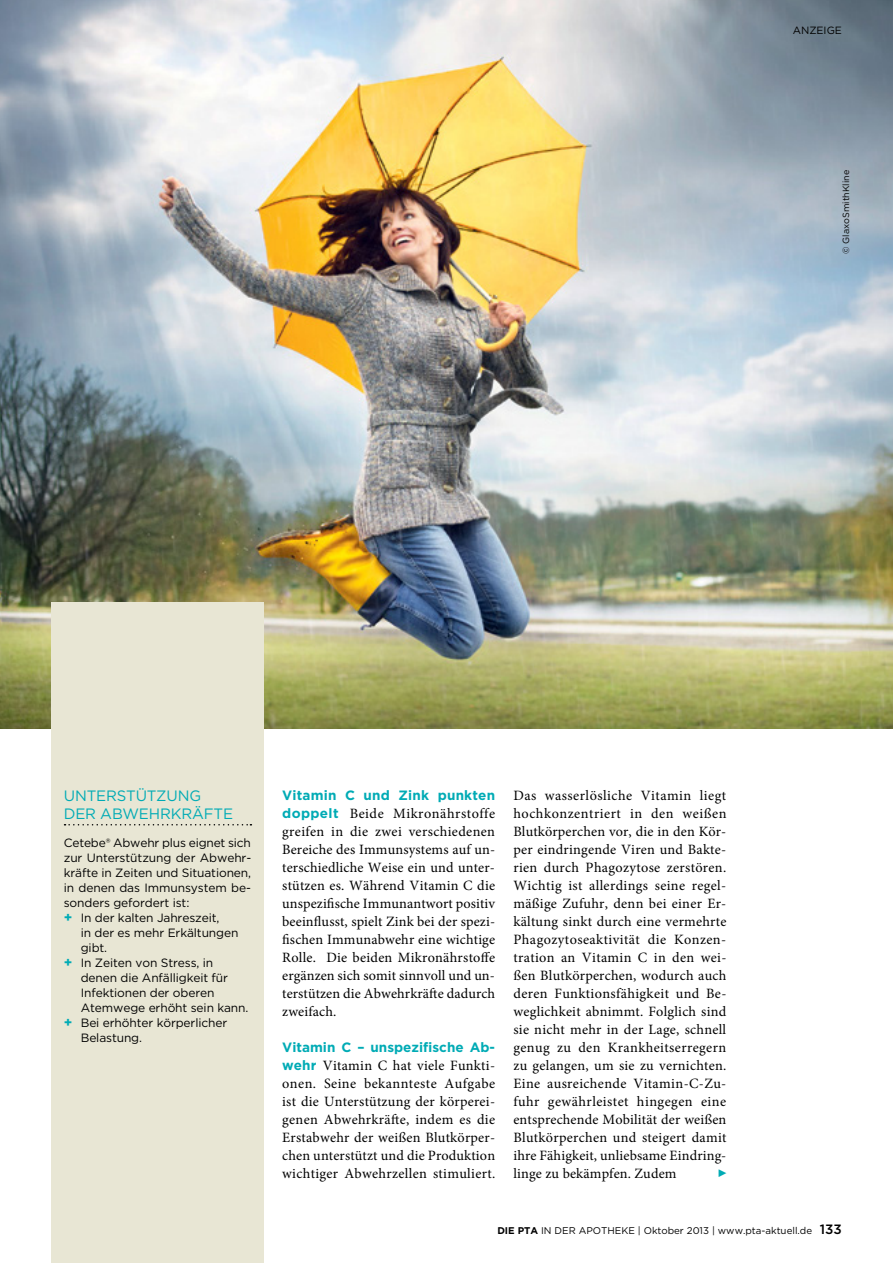
<style>
.page{position:relative;width:893px;height:1263px;background:#fff}
.page>*{position:absolute;margin:0;border:0;box-sizing:border-box;transform-origin:0 0}
.t1{font:15px "Gotham";letter-spacing:-.01em;color:#00abb5}
.t2{font:14.25px/18px "Minion Pro";letter-spacing:.01em;color:#000;text-align:justify}
.t3{font:700 13.5px "Gotham";color:#00abb5}
.t4{font:12px/15px "Gotham";letter-spacing:-.01em;color:#000}
.t5{font:10.5px "Gotham";color:#000}
.t6{font:9.75px "Gotham";color:#000}
.t7{font:9px "Gotham";color:#000}
.s1{font-weight:700;font-size:13.5px;color:#00abb5}
.s2{font-family:"Gotham";font-weight:700;font-size:13.5px;color:#00abb5}
.s3{font-weight:700}
.s4{font-weight:500;font-size:13.5px}
</style>
<div class="page">
<img style="left:0;top:0;width:893px;height:728px">
<div style="left:51px;top:602px;width:213px;height:661px;background:#e8e6d4"></div>
<svg style="left:65px;top:824px;width:186px;height:1px"></svg>
<p class="t5" style="left:793px;top:23px;width:51px">ANZEIGE</p>
<p class="t7" style="left:840px;top:254px;width:85px;rotate:-90deg">© GlaxoSmithKline</p>
<p class="t1" style="left:64px;top:786px;width:23px">Unterst</p>
<p class="t1" style="left:136px;top:786px;width:23px">ützung</p>
<p class="t1" style="left:64px;top:804px;width:12px">der</p>
<p class="t1" style="left:100px;top:804px;width:50px">Abwehrkr</p>
<p class="t1" style="left:192px;top:804px;width:32px">äfte</p>
<p class="t4" style="left:64px;top:835px;width:189px">Cetebe® Abwehr plus eignet sich zur Unterstützung der Abwehr&shy;kräfte in Zeiten und Situationen, in denen das Immunsystem be&shy;sonders gefordert ist:<br><span class="s1">+</span> In der kalten Jahreszeit,</p>
<p class="t4" style="left:81px;top:925px;width:159px">in der es mehr Erkältungen</p>
<p class="t4" style="left:81px;top:940px;width:28px">gibt.</p>
<p class="t4" style="left:64px;top:955px;width:151px"><span class="s1">+</span> In Zeiten von Stress, in</p>
<p class="t4" style="left:81px;top:970px;width:149px">denen die Anfälligkeit für</p>
<p class="t4" style="left:81px;top:985px;width:135px">Infektionen der oberen</p>
<p class="t4" style="left:81px;top:1000px;width:169px">Atemwege erhöht sein kann.</p>
<p class="t4" style="left:64px;top:1015px;width:165px"><span class="s1">+</span> Bei erhöhter körperlicher</p>
<p class="t4" style="left:81px;top:1030px;width:63px">Belastung.</p>
<p class="t3" style="left:282px;top:786px;width:214px">Vitamin C und Zink punkten</p>
<p class="t2" style="left:282px;top:805px;width:214px"><span class="s2">doppelt</span> Beide Mikronährstoffe greifen in die zwei verschiedenen Bereiche des Immunsystems auf un&shy;terschiedliche Weise ein und unter&shy;stützen es. Während Vitamin C die unspezifische Immunantwort positiv beeinflusst, spielt Zink bei der spezi&shy;fischen Immunabwehr eine wichtige Rolle. Die beiden Mikronährstoffe ergänzen sich somit sinnvoll und un&shy;terstützen die Abwehrkräfte dadurch zweifach.</p>
<p class="t3" style="left:282px;top:1038px;width:214px">Vitamin C – unspezifische Ab-</p>
<p class="t2" style="left:282px;top:1057px;width:215px"><span class="s2">wehr</span> Vitamin C hat viele Funkti&shy;onen. Seine bekannteste Aufgabe ist die Unterstützung der körperei&shy;genen Abwehrkräfte, indem es die Erstabwehr der weißen Blutkörper&shy;chen unterstützt und die Produktion wichtiger Abwehrzellen stimuliert.</p>
<p class="t2" style="left:513px;top:787px;width:215px">Das wasserlösliche Vitamin liegt hochkonzentriert in den weißen Blutkörperchen vor, die in den Kör&shy;per eindringende Viren und Bakte&shy;rien durch Phagozytose zerstören.<br>Wichtig ist allerdings seine regel&shy;mäßige Zufuhr, denn bei einer Er&shy;kältung sinkt durch eine vermehrte Phagozytoseaktivität die Konzen&shy;tration an Vitamin C in den wei&shy;ßen Blutkörperchen, wodurch auch deren Funktionsfähigkeit und Be&shy;weglichkeit abnimmt. Folglich sind sie nicht mehr in der Lage, schnell genug zu den Krankheitserregern zu gelangen, um sie zu vernichten.<br>Eine ausreichende Vitamin-C-Zu&shy;fuhr gewährleistet hingegen eine entsprechende Mobilität der weißen Blutkörperchen und steigert damit ihre Fähigkeit, unliebsame Eindring&shy;linge zu bekämpfen. Zudem</p>
<p class="t6" style="left:497px;top:1224px;width:346px"><span class="s3">DIE PTA</span> IN DER APOTHEKE | Oktober 2013 | www.pta-aktuell.de <span class="s4">133</span></p>
</div>
